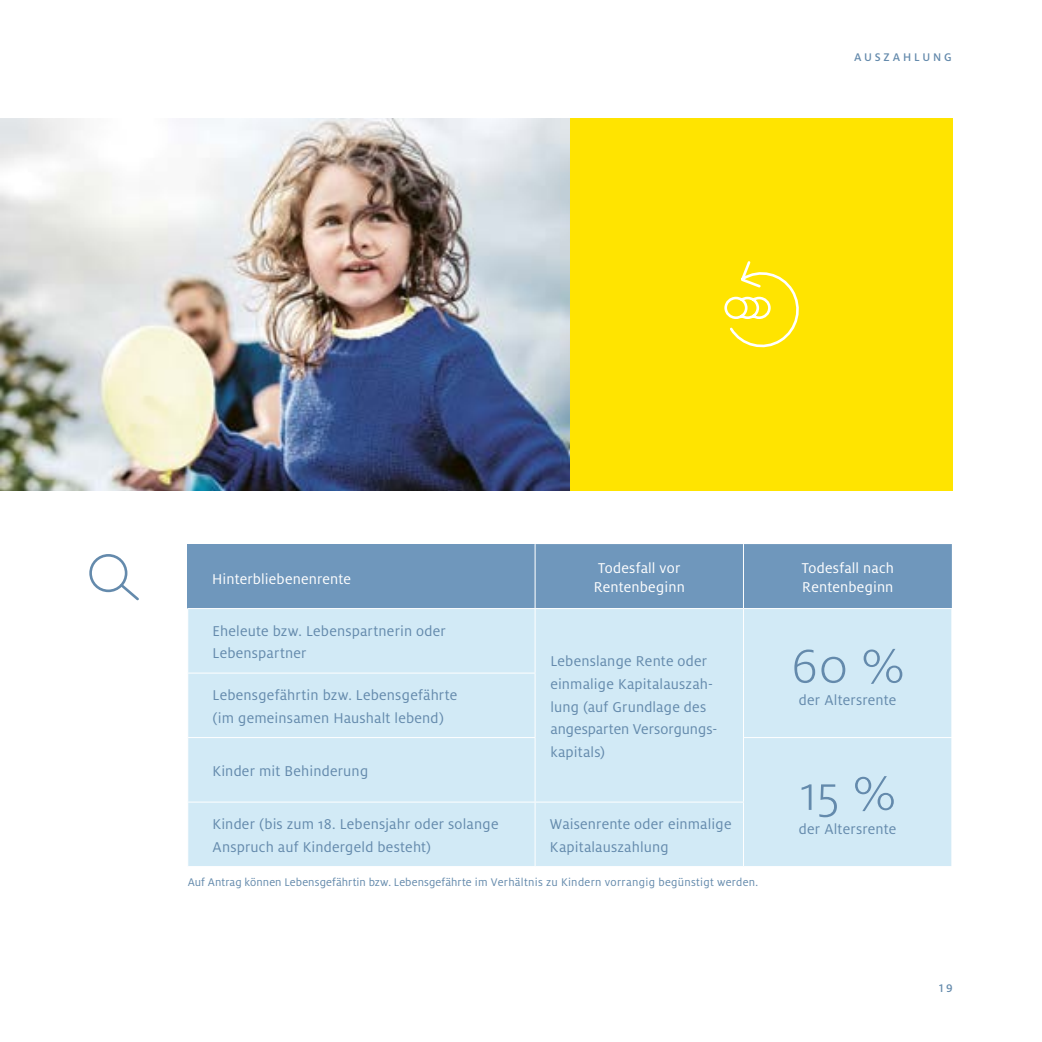
<style>
.page{position:relative;width:1042px;height:1042px;background:#fff}
.page>*{position:absolute;margin:0;border:0;box-sizing:border-box;transform-origin:0 0}
.t1{font:300 52.5px "Milo Pro";color:#648aac}
.t2{font:15.75px/22.8px "Milo Pro";letter-spacing:.01em;color:#648aac}
.t3{font:15.75px/18.9px "Milo Pro";letter-spacing:.01em;color:#fff}
.t4{font:12.25px "Milo Pro";letter-spacing:.015em;color:#648aac}
.t5{font:500 12.25px "Milo Pro";letter-spacing:.225em;color:#648aac}
</style>
<div class="page">
<img style="left:0;top:118px;width:570px;height:372px">
<div style="left:188px;top:544px;width:347px;height:64px;background:#6f97bc"></div>
<div style="left:536px;top:544px;width:416px;height:64px;background:#6f97bc"></div>
<div style="left:188px;top:609px;width:763px;height:257px;background:#d2eaf6"></div>
<hr style="left:743px;top:544px;width:1px;height:64px;background:#fff">
<hr style="left:535px;top:609px;width:1px;height:63px;background:#fff">
<hr style="left:743px;top:609px;width:1px;height:64px;background:#fff">
<hr style="left:743px;top:673px;width:1px;height:64px;background:#fff">
<hr style="left:187px;top:672px;width:348px;height:1px;background:#fff">
<hr style="left:535px;top:673px;width:1px;height:64px;background:#fff">
<hr style="left:187px;top:737px;width:348px;height:1px;background:#fff">
<hr style="left:535px;top:738px;width:1px;height:63px;background:#fff">
<hr style="left:743px;top:737px;width:209px;height:1px;background:#fff">
<hr style="left:743px;top:738px;width:1px;height:63px;background:#fff">
<hr style="left:187px;top:801px;width:348px;height:1px;background:#fff">
<hr style="left:535px;top:801px;width:209px;height:1px;background:#fff">
<hr style="left:535px;top:802px;width:1px;height:64px;background:#fff">
<hr style="left:743px;top:802px;width:1px;height:64px;background:#fff">
<div style="left:89px;top:554px;width:38px;height:38px;border:3px solid #648aac;border-radius:50%"></div>
<div style="left:570px;top:118px;width:382px;height:372px;background:#ffe400"></div>
<svg style="left:724px;top:261px;width:75px;height:87px"></svg>
<svg style="left:118px;top:581px;width:21px;height:20px"></svg>
<p class="t3" style="left:212px;top:570px;width:141px">Hinterbliebenenrente</p>
<p class="t5" style="left:854px;top:51px;width:99px">AUSZAHLUNG</p>
<p class="t3" style="left:594px;top:559px;width:93px">Todesfall vor<br>Rentenbeginn</p>
<p class="t3" style="left:802px;top:559px;width:94px">Todesfall nach<br>Rentenbeginn</p>
<p class="t2" style="left:212px;top:619px;width:235px">Eheleute bzw. Lebenspartnerin oder<br>Lebenspartner</p>
<p class="t2" style="left:550px;top:650px;width:168px">Lebenslange Rente oder einmalige Kapitalauszah&shy;lung (auf Grundlage des angesparten Versorgungs&shy;kapitals)</p>
<h1 class="t1" style="left:791px;top:637px;width:114px">60 %</h1>
<p class="t2" style="left:213px;top:684px;width:246px">Lebensgefährtin bzw. Lebensgefährte (im gemeinsamen Haushalt lebend)</p>
<p class="t2" style="left:213px;top:760px;width:157px">Kinder mit Behinderung</p>
<p class="t2" style="left:799px;top:689px;width:99px">der Altersrente</p>
<h1 class="t1" style="left:800px;top:764px;width:97px">15 %</h1>
<p class="t2" style="left:799px;top:818px;width:99px">der Altersrente</p>
<p class="t2" style="left:213px;top:813px;width:287px">Kinder (bis zum 18. Lebensjahr oder solange<br>Anspruch auf Kindergeld besteht)</p>
<p class="t2" style="left:550px;top:813px;width:183px">Waisenrente oder einmalige<br>Kapitalauszahlung</p>
<p class="t4" style="left:188px;top:875px;width:572px">Auf Antrag können Lebensgefährtin bzw. Lebensgefährte im Verhältnis zu Kindern vorrangig begünstigt werden.</p>
<p class="t5" style="left:939px;top:982px;width:15px">19</p>
</div>
